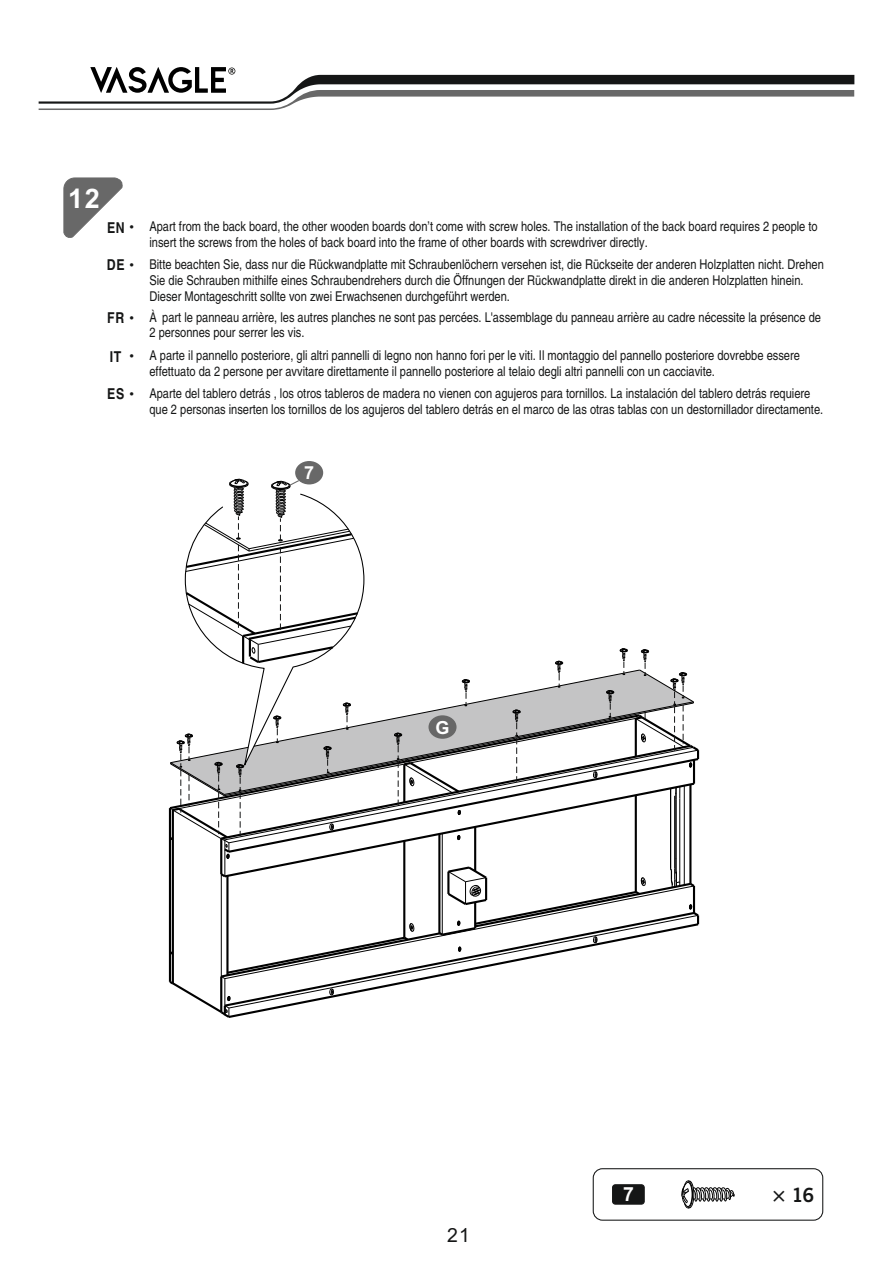
<style>
.page{position:relative;width:893px;height:1263px;background:#fff}
.page>*{position:absolute;margin:0;border:0;box-sizing:border-box;transform-origin:0 0}
.t1{font:700 27px "Arial";color:#fff}
.t2{font:700 19.5px "News Gothic BT";color:#151616}
.t3{font:19.5px "Arial";color:#151616}
.t4{font:700 19.5px "Arial";color:#fff}
.t5{font:700 18px "Arial";color:#fff}
.t6{font:700 condensed 15px "Helvetica";letter-spacing:.045em;color:#151616}
.t7{font:condensed 13.5px/15.6px "Helvetica";color:#151616}
</style>
<div class="page">
<svg style="left:39px;top:67px;width:815px;height:43px"></svg>
<svg style="left:63px;top:178px;width:60px;height:60px"></svg>
<div style="left:295px;top:461px;width:28px;height:23px;background:#686868;border-radius:50%"></div>
<div style="left:593px;top:1168px;width:230px;height:53px;border:1px solid #151616;border-radius:9px"></div>
<div style="left:612px;top:1184px;width:33px;height:20px;background:#151616;border:1px solid #151616;border-radius:3px"></div>
<svg style="left:681px;top:1180px;width:54px;height:28px"></svg>
<svg style="left:168px;top:479px;width:532px;height:539px"></svg>
<h1 class="t1" style="left:68px;top:189px;width:33px">12</h1>
<p class="t6" style="left:107px;top:222px;width:19px">EN</p>
<p class="t6" style="left:107px;top:259px;width:19px">DE</p>
<p class="t6" style="left:107px;top:312px;width:19px">FR</p>
<p class="t6" style="left:110px;top:351px;width:13px">IT</p>
<p class="t6" style="left:107px;top:388px;width:19px">ES</p>
<p class="t7" style="left:149px;top:220px;width:670px">Apart from the back board, the other wooden boards don’t come with screw holes. The installation of the back board requires 2 people to insert the screws from the holes of back board into the frame of other boards with screwdriver directly.</p>
<p class="t7" style="left:149px;top:258px;width:676px">Bitte beachten Sie, dass nur die Rückwandplatte mit Schraubenlöchern versehen ist, die Rückseite der anderen Holzplatten nicht. Drehen<br>Sie die Schrauben mithilfe eines Schraubendrehers durch die Öffnungen der Rückwandplatte direkt in die anderen Holzplatten hinein.<br>Dieser Montageschritt sollte von zwei Erwachsenen durchgeführt werden.</p>
<p class="t7" style="left:149px;top:310px;width:673px">À part le panneau arrière, les autres planches ne sont pas percées. L'assemblage du panneau arrière au cadre nécessite la présence de<br>2 personnes pour serrer les vis.</p>
<p class="t7" style="left:149px;top:349px;width:652px">A parte il pannello posteriore, gli altri pannelli di legno non hanno fori per le viti. Il montaggio del pannello posteriore dovrebbe essere effettuato da 2 persone per avvitare direttamente il pannello posteriore al telaio degli altri pannelli con un cacciavite.</p>
<p class="t7" style="left:149px;top:387px;width:675px">Aparte del tablero detrás , los otros tableros de madera no vienen con agujeros para tornillos. La instalación del tablero detrás requiere que 2 personas inserten los tornillos de los agujeros del tablero detrás en el marco de las otras tablas con un destornillador directamente.</p>
<h3 class="t5" style="left:304px;top:466px;width:12px">7</h3>
<h3 class="t5" style="left:436px;top:720px;width:16px">G</h3>
<h2 class="t3" style="left:447px;top:1227px;width:24px">21</h2>
<h2 class="t4" style="left:623px;top:1187px;width:12px">7</h2>
<h2 class="t2" style="left:771px;top:1187px;width:45px">× 16</h2>
</div>
